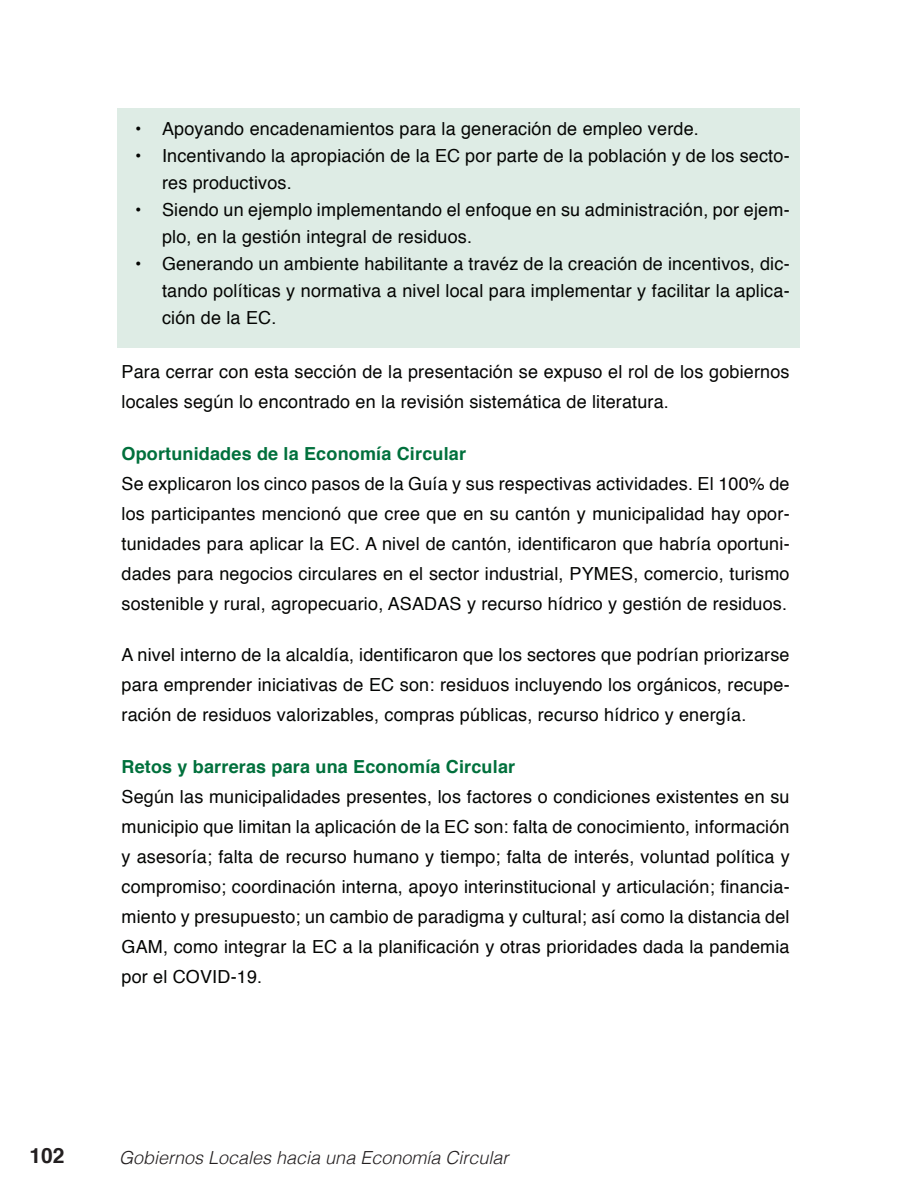
<style>
.page{position:relative;width:918px;height:1188px;background:#fff}
.page>*{position:absolute;margin:0;border:0;box-sizing:border-box;transform-origin:0 0}
.t1{font:700 21px "Helvetica";color:#231f20}
.body_text{font:18px/30px "Helvetica";letter-spacing:.01em;color:#040503;text-align:justify}
.body_text-2{font:700 18px "Helvetica";letter-spacing:.01em;color:#00703c}
.t2{font:italic 300 18px "Helvetica";color:#231f20}
</style>
<div class="page">
<div style="left:118px;top:108px;width:682px;height:240px;background:#deece5"></div>
<p class="body_text" style="left:135px;top:114px;width:565px">• Apoyando encadenamientos para la generación de empleo verde.</p>
<p class="body_text" style="left:162px;top:143px;width:629px;line-height:27px;text-indent:-27px">• Incentivando la apropiación de la EC por parte de la población y de los secto&shy;res productivos.</p>
<p class="body_text" style="left:162px;top:197px;width:629px;line-height:27px;text-indent:-27px">• Siendo un ejemplo implementando el enfoque en su administración, por ejem&shy;plo, en la gestión integral de residuos.</p>
<p class="body_text" style="left:162px;top:251px;width:629px;line-height:27px;text-indent:-27px">• Generando un ambiente habilitante a travéz de la creación de incentivos, dic&shy;tando políticas y normativa a nivel local para implementar y facilitar la aplica&shy;ción de la EC.</p>
<p class="body_text" style="left:122px;top:357px;width:670px">Para cerrar con esta sección de la presentación se expuso el rol de los gobiernos locales según lo encontrado en la revisión sistemática de literatura.</p>
<p class="body_text-2" style="left:122px;top:439px;width:346px">Oportunidades de la Economía Circular</p>
<p class="body_text" style="left:122px;top:469px;width:670px">Se explicaron los cinco pasos de la Guía y sus respectivas actividades. El 100% de los participantes mencionó que cree que en su cantón y municipalidad hay opor&shy;tunidades para aplicar la EC. A nivel de cantón, identificaron que habría oportuni&shy;dades para negocios circulares en el sector industrial, PYMES, comercio, turismo sostenible y rural, agropecuario, ASADAS y recurso hídrico y gestión de residuos.</p>
<p class="body_text" style="left:122px;top:640px;width:670px">A nivel interno de la alcaldía, identificaron que los sectores que podrían priorizarse para emprender iniciativas de EC son: residuos incluyendo los orgánicos, recupe&shy;ración de residuos valorizables, compras públicas, recurso hídrico y energía.</p>
<p class="body_text-2" style="left:122px;top:752px;width:395px">Retos y barreras para una Economía Circular</p>
<p class="body_text" style="left:122px;top:782px;width:670px">Según las municipalidades presentes, los factores o condiciones existentes en su municipio que limitan la aplicación de la EC son: falta de conocimiento, información y asesoría; falta de recurso humano y tiempo; falta de interés, voluntad política y compromiso; coordinación interna, apoyo interinstitucional y articulación; financia&shy;miento y presupuesto; un cambio de paradigma y cultural; así como la distancia del GAM, como integrar la EC a la planificación y otras prioridades dada la pandemia por el COVID-19.</p>
<p class="t1" style="left:29px;top:1139px;width:37px">102</p>
<p class="t2" style="left:119px;top:1142px;width:391px">Gobiernos Locales hacia una Economía Circular</p>
</div>
